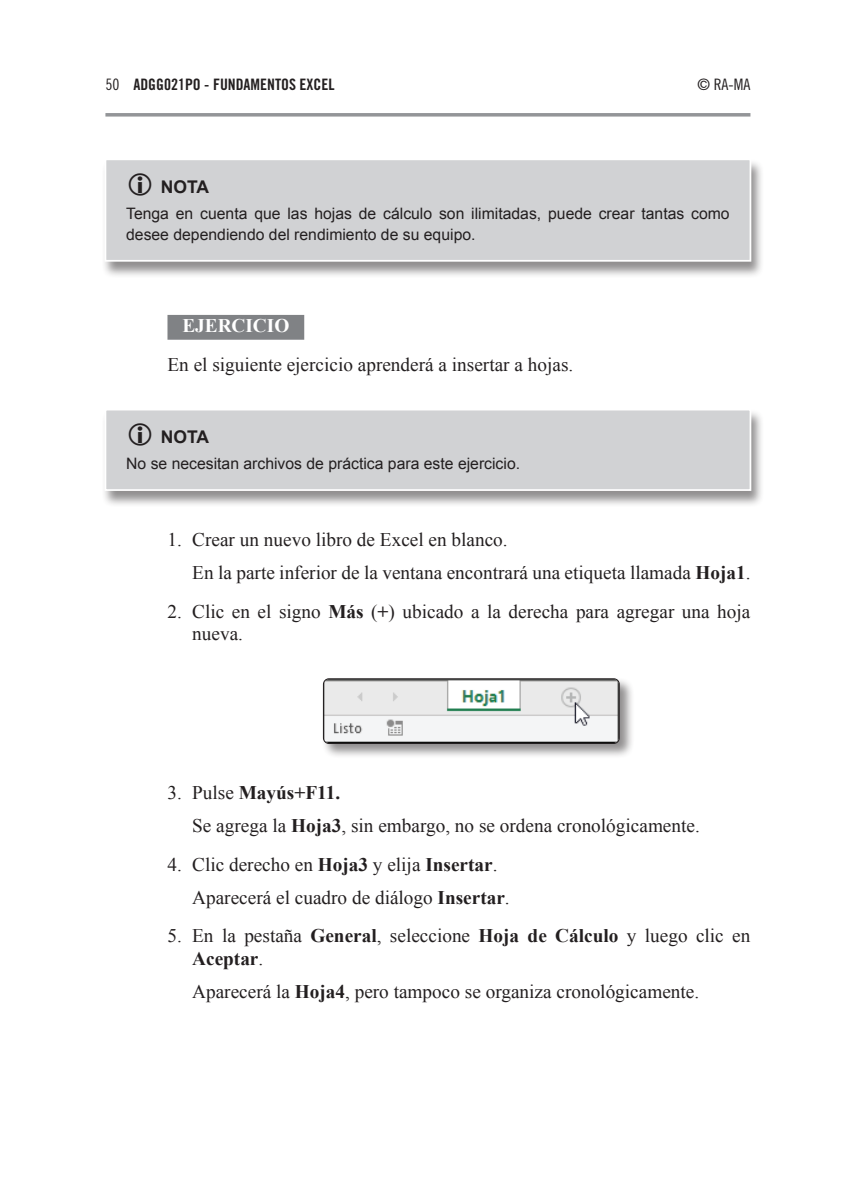
<style>
.page{position:relative;width:857px;height:1204px;background:#fff}
.page>*{position:absolute;margin:0;border:0;box-sizing:border-box;transform-origin:0 0}
.t1{font:19.25px/33.2px "Times New Roman";color:#231f20}
.t2{font:700 19.25px "Times New Roman";color:#fff}
.t3{font:700 17.5px "Arial";color:#231f20}
.t4{font:15.75px/21px "Arial";color:#231f20}
.t5{font:15.75px "Trade Gothic LT Std Bd Cn 20";color:#231f20}
.t6{font:15.75px "Trade Gothic LT Std Cn 18";color:#231f20}
.s1{font-family:"Trade Gothic LT Std Cn 18"}
.s2{font-weight:700}
</style>
<div class="page">
<svg style="left:105px;top:113px;width:645px;height:4px;background:#a0a1a4"></svg>
<div style="left:167px;top:315px;width:137px;height:25px;background:#808285"></div>
<div style="left:101px;top:159px;width:663px;height:119px;background:#231f20;opacity:.5"></div>
<div style="left:104px;top:159px;width:648px;height:103px;background:#d1d2d4"></div>
<div style="left:101px;top:409px;width:663px;height:99px;background:#231f20;opacity:.5"></div>
<svg style="left:104px;top:409px;width:648px;height:83px;background:#d2d3d5"></svg>
<div style="left:322px;top:677px;width:313px;height:82px;background:#231f20;opacity:.5"></div>
<img style="left:324px;top:679px;width:295px;height:64px">
<div style="left:323px;top:678px;width:297px;height:66px;border:1px solid #231f20;border-radius:5px"></div>
<svg style="left:129px;top:173px;width:22px;height:23px"></svg>
<svg style="left:129px;top:423px;width:22px;height:23px"></svg>
<p class="t5" style="left:105px;top:75px;width:231px"><span class="s1">50</span> ADGG021PO - FUNDAMENTOS EXCEL</p>
<p class="t6" style="left:697px;top:75px;width:54px">© RA-MA</p>
<p class="t3" style="left:161px;top:175px;width:50px">NOTA</p>
<p class="t4" style="left:126px;top:203px;width:605px">Tenga en cuenta que las hojas de cálculo son ilimitadas, puede crear tantas como desee dependiendo del rendimiento de su equipo.</p>
<p class="t2" style="left:182px;top:312px;width:108px">EJERCICIO</p>
<p class="t1" style="left:167px;top:347px;width:407px">En el siguiente ejercicio aprenderá a insertar a hojas.</p>
<p class="t3" style="left:161px;top:425px;width:50px">NOTA</p>
<p class="t4" style="left:126px;top:453px;width:395px">No se necesitan archivos de práctica para este ejercicio.</p>
<p class="t1" style="left:192px;top:522px;width:560px;text-indent:-25px">1. Crear un nuevo libro de Excel en blanco.<br>En la parte inferior de la ventana encontrará una etiqueta llamada <span class="s2">Hoja1</span>.</p>
<p class="t1" style="left:192px;top:599px;width:560px;line-height:22.8px;text-indent:-25px">2. Clic en el signo <span class="s2">Más</span> (<span class="s2">+</span>) ubicado a la derecha para agregar una hoja nueva.</p>
<p class="t1" style="left:192px;top:775px;width:509px;text-indent:-25px">3. Pulse <span class="s2">Mayús+F11.<br></span>Se agrega la <span class="s2">Hoja3</span>, sin embargo, no se ordena cronológicamente.</p>
<p class="t1" style="left:192px;top:847px;width:319px;text-indent:-25px">4. Clic derecho en <span class="s2">Hoja3</span> y elija <span class="s2">Insertar</span>.<br>Aparecerá el cuadro de diálogo <span class="s2">Insertar</span>.</p>
<p class="t1" style="left:192px;top:924px;width:560px;line-height:22.8px;text-indent:-25px">5. En la pestaña <span class="s2">General</span>, seleccione <span class="s2">Hoja de Cálculo</span> y luego clic en<br><span class="s2">Aceptar</span>.</p>
<p class="t1" style="left:192px;top:975px;width:508px">Aparecerá la <span class="s2">Hoja4</span>, pero tampoco se organiza cronológicamente.</p>
</div>
